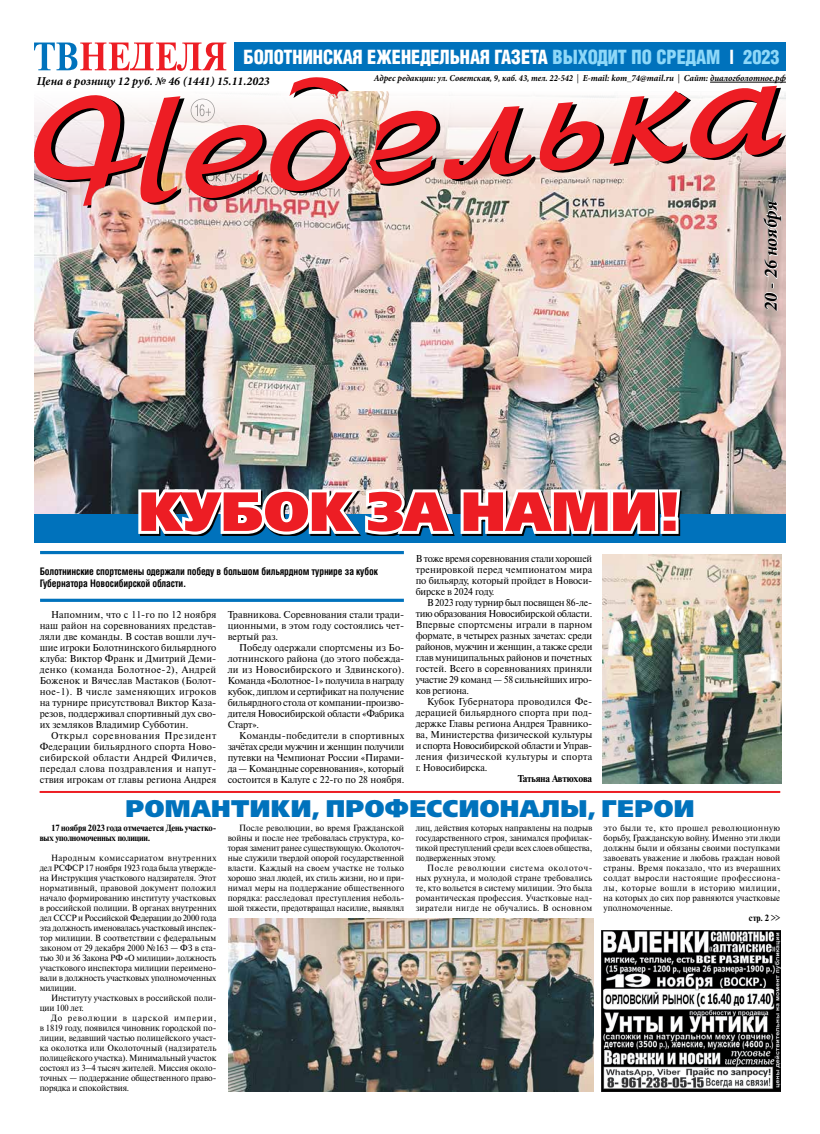
<style>
.page{position:relative;width:820px;height:1134px;background:#fff}
.page>*{position:absolute;margin:0;border:0;box-sizing:border-box;transform-origin:0 0}
.t1{font:55px "Free Set Black C";color:#ed1d24}
.t2{font:24px "Free Set Black C";letter-spacing:.015em;color:#0072bc}
.t3{font:19px "AG Letterica Demi Condensed C";color:#fff;scale:.96 1}
.t4{font:italic 700 19px "Minion Pro";letter-spacing:-.005em;color:#000;scale:.96 1}
.t5{font:italic 700 12px "Minion Pro";color:#000}
.t6{font:10px/11px "Newton C";letter-spacing:-.005em;color:#000;text-align:justify}
.t7{font:700 10px/11.4px "AG Letterica Condensed C";letter-spacing:-.015em;color:#000;scale:.96 1}
.t8{font:700 10px "Newton C";letter-spacing:-.015em;color:#000}
.t9{font:italic 700 9.2px "Minion Pro";color:#000;scale:.96 1}
.t10{font:9px/10px "Newton C";letter-spacing:-.01em;color:#000;text-align:justify;scale:.95 1}
.t11{font:700 9px/10px "Newton C";letter-spacing:-.015em;color:#000;scale:.95 1}
.s1{color:#8ed8f8}
.s2{font-weight:400;font-style:normal}
</style>
<div class="page">
<img style="left:34px;top:206px;width:751px;height:309px">
<div style="left:234px;top:43px;width:551px;height:28px;background:#0072bc"></div>
<svg style="left:34px;top:43px;width:192px;height:28px"></svg>
<hr style="left:40px;top:551px;width:364px;height:3px;background:#0072bc">
<hr style="left:40px;top:599px;width:364px;height:3px;background:#0072bc">
<svg style="left:34px;top:77px;width:747px;height:129px"></svg>
<svg style="left:190px;top:99px;width:25px;height:23px"></svg>
<div style="left:34px;top:515px;width:751px;height:28px;background:#0072bc"></div>
<svg style="left:135px;top:484px;width:548px;height:52px"></svg>
<svg style="left:762px;top:200px;width:19px;height:111px;background:#d4c3bf"></svg>
<hr style="left:40px;top:791px;width:740px;height:2px;background:#ed1d24">
<img style="left:228px;top:918px;width:364px;height:173px">
<img style="left:327px;top:91px;width:62px;height:120px">
<img style="left:602px;top:554px;width:179px;height:230px">
<img style="left:601px;top:931px;width:179px;height:160px">
<h3 class="t3" style="left:243px;top:45px;width:560px">БОЛОТНИНСКАЯ ЕЖЕНЕДЕЛЬНАЯ ГАЗЕТА <span class="s1">ВЫХОДИТ ПО СРЕДАМ</span> | <span class="s1">2023</span></h3>
<h3 class="t5" style="left:37px;top:73px;width:234px">Цена в розницу 12 руб. № 46 (1441) 15.11.2023</h3>
<p class="t9" style="left:374px;top:72px;width:430px">Адрес редакции: ул. Советская, 9, каб. 43, тел. 22-542 <span class="s2">|</span> E-mail: kom_74@mail.ru <span class="s2">|</span> Сайт: диалогболотное.рф</p>
<h1 class="t1" style="left:138px;top:477px;width:544px">КУБОК ЗА НАМИ!</h1>
<p class="t7" style="left:40px;top:566px;width:353px">Болотнинские спортсмены одержали победу в большом бильярдном турнире за кубок<br>Губернатора Новосибирской области.</p>
<p class="t6" style="left:40px;top:609px;width:178px;text-indent:11px">Напомним, что с 11‑го по 12 ноября наш район на соревнованиях представ‑ ляли две команды. В состав вошли луч‑ шие игроки Болотнинского бильярдного клуба: Виктор Франк и Дмитрий Деми‑ денко (команда Болотное-2), Андрей Боженок и Вячеслав Мастаков (Болот‑ ное-1). В числе заменяющих игроков на турнире присутствовал Виктор Каза‑ резов, поддерживал спортивный дух сво‑ их земляков Владимир Субботин.</p>
<p class="t6" style="left:40px;top:730px;width:178px;text-indent:11px">Открыл соревнования Президент Федерации бильярдного спорта Ново‑ сибирской области Андрей Филичев, передал слова поздравления и напут‑ ствия игрокам от главы региона Андрея</p>
<p class="t6" style="left:227px;top:609px;width:178px">Травникова. Соревнования стали тради‑ ционными, в этом году состоялись чет‑ вертый раз.</p>
<p class="t6" style="left:227px;top:642px;width:178px;text-indent:11px">Победу одержали спортсмены из Бо‑ лотнинского района (до этого побежда‑ ли из Новосибирского и Здвинского).<br>Команда «Болотное-1» получила в награду кубок, диплом и сертификат на получение бильярдного стола от компании-произво‑ дителя Новосибирской области «Фабрика Старт».</p>
<p class="t6" style="left:227px;top:730px;width:178px;text-indent:11px">Команды-победители в спортивных зачётах среди мужчин и женщин получили путевки на Чемпионат России «Пирами‑ да — Командные соревнования», который состоится в Калуге с 22‑го по 28 ноября.</p>
<p class="t6" style="left:415px;top:553px;width:178px">В тоже время соревнования стали хорошей тренировкой перед чемпионатом мира по бильярду, который пройдет в Новоси‑ бирске в 2024 году.</p>
<p class="t6" style="left:415px;top:597px;width:178px;text-indent:11px">В 2023 году турнир был посвящен 86‑ле‑ тию образования Новосибирской области.<br>Впервые спортсмены играли в парном формате, в четырех разных зачетах: среди районов, мужчин и женщин, а также среди глав муниципальных районов и почетных гостей. Всего в соревнованиях приняли участие 29 команд — 58 сильнейших игро‑ ков региона.</p>
<p class="t6" style="left:415px;top:696px;width:178px;text-indent:11px">Кубок Губернатора проводился Фе‑ дерацией бильярдного спорта при под‑ держке Главы региона Андрея Травнико‑ ва, Министерства физической культуры и спорта Новосибирской области и Управ‑ ления физической культуры и спорта г. Новосибирска.</p>
<p class="t8" style="left:517px;top:773px;width:76px">Татьяна Автюхова</p>
<h3 class="t4" style="left:757px;top:311px;width:117px;rotate:-90deg">20 - 26 ноября</h3>
<h2 class="t2" style="left:125px;top:793px;width:570px">РОМАНТИКИ, ПРОФЕССИОНАЛЫ, ГЕРОИ</h2>
<p class="t11" style="left:40px;top:823px;width:187px;text-indent:11px">17 ноября 2023 года отмечается День участко&shy;вых уполномоченных полиции.</p>
<p class="t10" style="left:40px;top:853px;width:187px;text-indent:11px">Народным комиссариатом внутренних дел РСФСР 17 ноября 1923 года была утвержде‑ на Инструкция участкового надзирателя. Этот нормативный, правовой документ положил начало формированию институту участковых в российской полиции. В органах внутренних дел СССР и Российской Федерации до 2000 года эта должность именовалась участковый инспек‑ тор милиции. В соответствии с федеральным законом от 29 декабря 2000 №163 — ФЗ в ста‑ тью 30 и 36 Закона РФ «О милиции» должность участкового инспектора милиции переимено‑ вали в должность участковых уполномоченных милиции.</p>
<p class="t10" style="left:40px;top:993px;width:187px;text-indent:11px">Институту участковых в российской поли‑ ции 100 лет.</p>
<p class="t10" style="left:40px;top:1013px;width:187px;text-indent:11px">До революции в царской империи, в 1819 году, появился чиновник городской по‑ лиции, ведавший частью полицейского участ‑ ка околотка или Околоточный (надзиратель полицейского участка). Минимальный участок состоял из 3–4 тысяч жителей. Миссия около‑ точных — поддержание общественного право‑ порядка и спокойствия.</p>
<p class="t10" style="left:603px;top:823px;width:187px">это были те, кто прошел революционную борьбу, Гражданскую войну. Именно эти люди должны были и обязаны своими поступками завоевать уважение и любовь граждан новой страны. Время показало, что из вчерашних солдат выросли настоящие профессиона‑ лы, которые вошли в историю милиции, на которых до сих пор равняются участковые уполномоченные.</p>
<p class="t11" style="left:748px;top:913px;width:34px">стр. 2 &gt;&gt;</p>
<p class="t10" style="left:227px;top:823px;width:187px;text-indent:11px">После революции, во время Гражданской войны и после нее требовалась структура, ко‑ торая заменит ранее существующую. Околоточ‑ ные служили твердой опорой государственной власти. Каждый на своем участке не только хорошо знал людей, их стиль жизни, но и при‑ нимал меры на поддержание общественного порядка: расследовал преступления неболь‑ шой тяжести, предотвращал насилие, выявлял</p>
<p class="t10" style="left:415px;top:823px;width:187px">лиц, действия которых направлены на подрыв государственного строя, занимался профилак‑ тикой преступлений среди всех слоев общества, подверженных этому.</p>
<p class="t10" style="left:415px;top:863px;width:187px;text-indent:11px">После революции система околоточ‑ ных рухнула, и молодой стране требовались те, кто вольется в систему милиции. Это была романтическая профессия. Участковые над‑ зиратели нигде не обучались. В основном</p>
</div>
